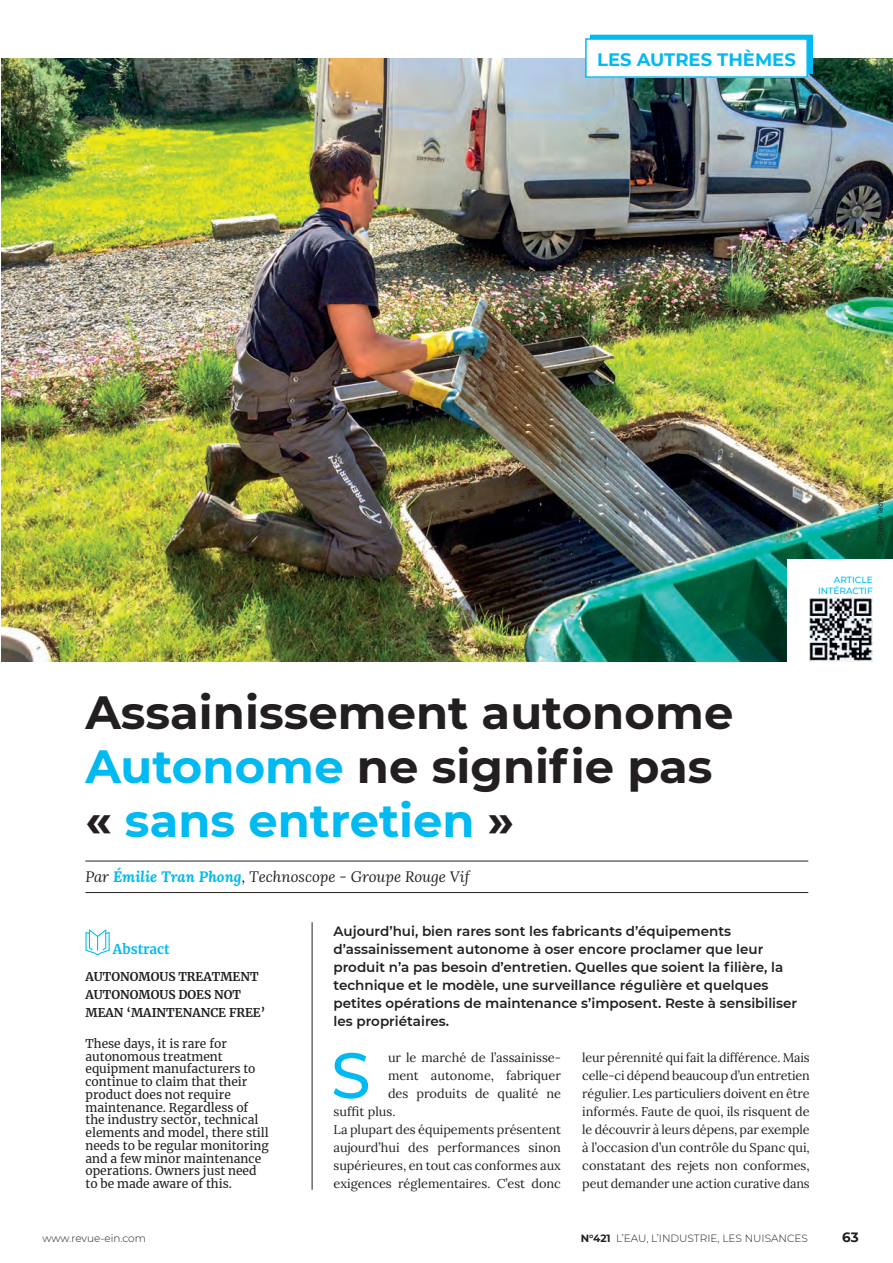
<style>
.page{position:relative;width:893px;height:1263px;background:#fff}
.page>*{position:absolute;margin:0;border:0;box-sizing:border-box;transform-origin:0 0}
.Lettrine_-_Autres_th{font:500 64.2px "Montserrat";color:#00baf1}
.Titre_-_Autres_thème{font:700 46.5px/54px "Montserrat";color:#00baf1}
.Titre_-_Autres_thème-2{font:700 46.5px "Montserrat";color:#231f20}
.t1{font:700 18px "Montserrat";color:#00baf1}
.Auteur_des_articles{font:italic 15px "Lora";color:#231f20}
.Chapo_-_Autres_thème{font:600 13.5px/18px "Montserrat";color:#231f20}
.t2{font:700 13.5px "Merriweather";color:#00baf1}
.t3{font:700 13.5px "Montserrat";color:#231f20}
.Texte_courant_-_Autr{font:12.75px/18px "Lora";letter-spacing:-.005em;color:#231f20;text-align:justify}
.Lettrine_-_Autres_th-2{font:12.75px "Lora";color:#231f20}
.Texte_abstract{font:12px/12.8px "Merriweather";color:#231f20}
.Titre_abstract{font:700 12px/18px "Merriweather";color:#231f20}
.t4{font:300 10.5px "Montserrat";color:#231f20}
.t5{font:500 9px/10.8px "Montserrat";color:#00baf1;text-align:right}
.Copyright{font:7.5px "Roboto Condensed";color:#231f20}
.s1{color:#231f20}
.s2{font-weight:700;color:#00baf1}
.s3{font-weight:700}
</style>
<div class="page">
<img style="left:1px;top:58px;width:892px;height:604px">
<div style="left:590px;top:35px;width:223px;height:39px;background:#00baf1"></div>
<div style="left:586px;top:39px;width:221px;height:38px;background:#fff"></div>
<div style="left:585px;top:38px;width:223px;height:40px;border:2px solid #00baf1"></div>
<hr style="left:85px;top:892px;width:723px;height:1px;background:#231f20">
<hr style="left:85px;top:861px;width:723px;height:1px;background:#231f20">
<hr style="left:312px;top:922px;width:1px;height:268px;background:#231f20">
<svg style="left:85px;top:929px;width:25px;height:26px"></svg>
<div style="left:788px;top:559px;width:105px;height:107px;background:#fff"></div>
<svg style="left:809px;top:598px;width:64px;height:64px"></svg>
<img style="left:810px;top:598px;width:62px;height:64px">
<h3 class="t1" style="left:597px;top:46px;width:200px">LES AUTRES THÈMES</h3>
<p class="Copyright" style="left:875px;top:545px;width:63px;rotate:-90deg">©Premier Tech Aqua</p>
<p class="t5" style="left:818px;top:574px;width:56px">ARTICLE<br>INTÉRACTIF</p>
<p class="Titre_-_Autres_thème-2" style="left:85px;top:679px;width:650px">Assainissement autonome</p>
<p class="Titre_-_Autres_thème" style="left:85px;top:737px;width:628px">Autonome <span class="s1">ne signifie pas «</span> sans entretien <span class="s1">»</span></p>
<p class="Auteur_des_articles" style="left:85px;top:867px;width:386px">Par <span class="s2">Émilie Tran Phong</span>, Technoscope - Groupe Rouge Vif</p>
<p class="Chapo_-_Autres_thème" style="left:333px;top:922px;width:465px">Aujourd’hui, bien rares sont les fabricants d’équipements d’assainissement autonome à oser encore proclamer que leur produit n’a pas besoin d’entretien. Quelles que soient la filière, la technique et le modèle, une surveillance régulière et quelques petites opérations de maintenance s’imposent. Reste à sensibiliser les propriétaires.</p>
<p class="Lettrine_-_Autres_th" style="left:331px;top:1030px;width:41px">S</p>
<p class="Lettrine_-_Autres_th-2" style="left:388px;top:1048px;width:174px">ur le marché de l’assainisse-</p>
<p class="t2" style="left:113px;top:940px;width:58px">Abstract</p>
<p class="Titre_abstract" style="left:85px;top:967px;width:175px">AUTONOMOUS TREATMENT</p>
<p class="Titre_abstract" style="left:85px;top:985px;width:181px">AUTONOMOUS DOES NOT<br>MEAN ‘MAINTENANCE FREE’</p>
<p class="Texte_abstract" style="left:85px;top:1037px;width:185px">These days, it is rare for autonomous treatment equipment manufacturers to continue to claim that their product does not require maintenance. Regardless of the industry sector, technical elements and model, there still needs to be regular monitoring and a few minor maintenance operations. Owners just need to be made aware of this.</p>
<p class="Texte_courant_-_Autr" style="left:582px;top:1048px;width:229px">leur pérennité qui fait la différence. Mais celle-ci dépend beaucoup d’un entretien régulier. Les particuliers doivent en être informés. Faute de quoi, ils risquent de le découvrir à leurs dépens, par exemple à l’occasion d’un contrôle du Spanc qui, constatant des rejets non conformes, peut demander une action curative dans</p>
<p class="Lettrine_-_Autres_th-2" style="left:388px;top:1066px;width:175px">ment autonome, fabriquer</p>
<p class="Lettrine_-_Autres_th-2" style="left:388px;top:1084px;width:175px">des produits de qualité ne</p>
<p class="Lettrine_-_Autres_th-2" style="left:333px;top:1102px;width:64px">suffit plus.</p>
<p class="Texte_courant_-_Autr" style="left:333px;top:1120px;width:229px">La plupart des équipements présentent aujourd’hui des performances sinon supérieures, en tout cas conformes aux exigences réglementaires. C’est donc</p>
<p class="t4" style="left:43px;top:1231px;width:105px">www.revue-ein.com</p>
<p class="t4" style="left:581px;top:1231px;width:229px"><span class="s3">N°421</span> L’EAU, L’INDUSTRIE, LES NUISANCES</p>
<p class="t3" style="left:842px;top:1227px;width:18px">63</p>
</div>
